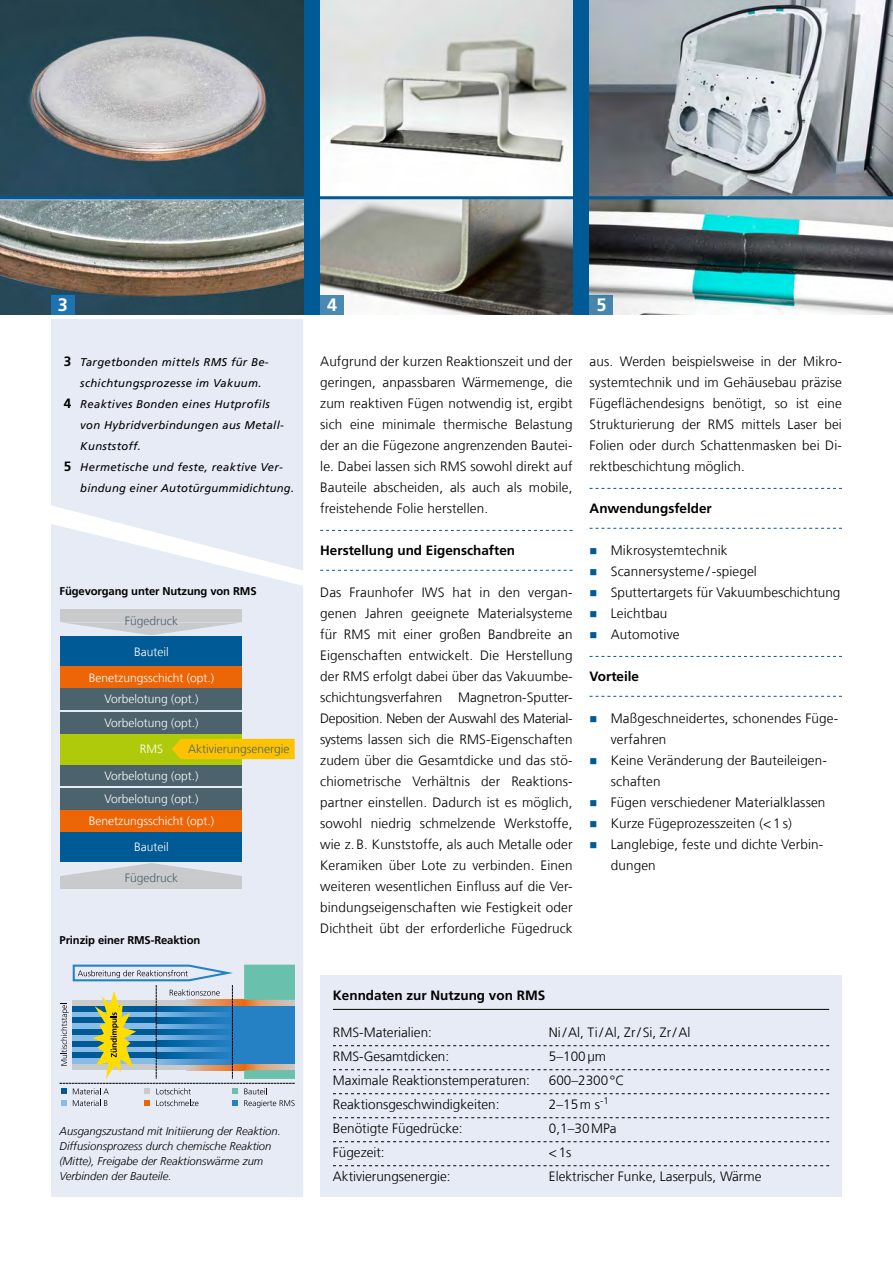
<style>
.page{position:relative;width:893px;height:1263px;background:#fff}
.page>*{position:absolute;margin:0;border:0;box-sizing:border-box;transform-origin:0 0}
.t1{font:700 18px "Frutiger LT Com";color:#fff}
.t2{font:300 13.5px/21px "Frutiger LT Com";letter-spacing:.01em;color:#000;text-align:justify}
.t3{font:700 13.5px "Frutiger LT Com";color:#000}
.t4{font:300 12px/26.1px "Frutiger LT Com";color:#fff}
.t5{font:300 12px "Frutiger LT Com";color:#4c626c}
.t6{font:italic 11.25px "Frutiger LT Com";letter-spacing:.03em;color:#000}
.t7{font:italic 300 11.25px/15px "Frutiger LT Com";color:#000}
.t8{font:700 11.25px "Frutiger LT Com";letter-spacing:-.01em;color:#000}
.s1{font-weight:700;font-style:normal;font-size:13.5px}
.s2{color:#005a95}
</style>
<div class="page">
<div style="left:51px;top:571px;width:252px;height:626px;background:#e7ebf5"></div>
<div style="left:51px;top:319px;width:252px;height:252px;background:#e7ebf5"></div>
<div style="left:0;top:0;width:893px;height:315px;background:#005a95"></div>
<img style="left:320px;top:0;width:252px;height:315px">
<img style="left:0;top:0;width:303px;height:315px">
<div style="left:320px;top:295px;width:24px;height:20px;background:#4a89b2"></div>
<img style="left:590px;top:0;width:303px;height:315px">
<div style="left:589px;top:295px;width:24px;height:20px;background:#4685ae"></div>
<div style="left:51px;top:295px;width:24px;height:20px;background:#1d73b0"></div>
<svg style="left:61px;top:1100px;width:6px;height:6px"></svg>
<svg style="left:73px;top:1100px;width:34px;height:6px"></svg>
<svg style="left:232px;top:1100px;width:6px;height:6px"></svg>
<svg style="left:244px;top:1100px;width:51px;height:8px"></svg>
<svg style="left:144px;top:1100px;width:6px;height:6px"></svg>
<svg style="left:156px;top:1100px;width:42px;height:6px"></svg>
<svg style="left:60px;top:963px;width:235px;height:131px;background:#8eb2bf"></svg>
<hr style="left:0;top:196px;width:893px;height:3px;background:#005a95">
<div style="left:320px;top:975px;width:522px;height:222px;background:#e7ebf5"></div>
<svg style="left:320px;top:530px;width:253px;height:1px"></svg>
<svg style="left:320px;top:570px;width:253px;height:1px"></svg>
<svg style="left:590px;top:488px;width:252px;height:1px"></svg>
<svg style="left:590px;top:528px;width:252px;height:1px"></svg>
<svg style="left:590px;top:656px;width:252px;height:1px"></svg>
<svg style="left:590px;top:696px;width:252px;height:1px"></svg>
<hr style="left:333px;top:1009px;width:496px;height:1px;background:#000">
<svg style="left:333px;top:1045px;width:496px;height:1px"></svg>
<svg style="left:333px;top:1069px;width:496px;height:1px"></svg>
<svg style="left:333px;top:1093px;width:496px;height:1px"></svg>
<svg style="left:333px;top:1117px;width:496px;height:1px"></svg>
<svg style="left:333px;top:1141px;width:496px;height:1px"></svg>
<svg style="left:333px;top:1165px;width:496px;height:1px"></svg>
<div style="left:61px;top:636px;width:181px;height:31px;background:#005a95"></div>
<div style="left:61px;top:667px;width:181px;height:21px;background:#ec6608"></div>
<div style="left:61px;top:688px;width:181px;height:22px;background:#4c626c"></div>
<div style="left:61px;top:712px;width:181px;height:22px;background:#4c626c"></div>
<div style="left:61px;top:832px;width:181px;height:30px;background:#005a95"></div>
<div style="left:61px;top:810px;width:181px;height:22px;background:#ec6608"></div>
<div style="left:61px;top:764px;width:181px;height:22px;background:#4c626c"></div>
<div style="left:61px;top:788px;width:181px;height:22px;background:#4c626c"></div>
<div style="left:61px;top:734px;width:181px;height:30px;background:#afca0b"></div>
<svg style="left:61px;top:622px;width:181px;height:13px;background:#d7dae0"></svg>
<div style="left:61px;top:609px;width:181px;height:13px;background:#c8cacc"></div>
<svg style="left:61px;top:863px;width:181px;height:13px;background:#d7dae0"></svg>
<div style="left:61px;top:876px;width:181px;height:13px;background:#c8cacc"></div>
<div style="left:172px;top:739px;width:123px;height:20px;background:#fdc300"></div>
<h1 class="t1" style="left:58px;top:295px;width:12px">3</h1>
<h1 class="t1" style="left:327px;top:295px;width:12px">4</h1>
<h1 class="t1" style="left:596px;top:295px;width:12px">5</h1>
<p class="t6" style="left:64px;top:355px;width:206px"><span class="s1">3</span> Targetbonden mittels RMS für Be-</p>
<p class="t6" style="left:80px;top:376px;width:183px">schichtungsprozesse im Vakuum.</p>
<p class="t6" style="left:64px;top:397px;width:208px"><span class="s1">4</span> Reaktives Bonden eines Hutprofils</p>
<p class="t6" style="left:80px;top:418px;width:205px">von Hybridverbindungen aus Metall-</p>
<p class="t6" style="left:80px;top:439px;width:62px">Kunststoff.</p>
<p class="t6" style="left:64px;top:460px;width:221px"><span class="s1">5</span> Hermetische und feste, reaktive Ver-</p>
<p class="t6" style="left:80px;top:481px;width:215px">bindung einer Autotürgummidichtung.</p>
<p class="t8" style="left:60px;top:584px;width:199px">Fügevorgang unter Nutzung von RMS</p>
<p class="t5" style="left:125px;top:614px;width:55px">Fügedruck</p>
<p class="t4" style="left:89px;top:638px;width:127px;text-align:center">Bauteil<br>Benetzungsschicht (opt.)</p>
<p class="t4" style="left:104px;top:687px;width:96px;line-height:24.2px">Vorbelotung (opt.)<br>Vorbelotung (opt.)</p>
<p class="t4" style="left:140px;top:736px;width:25px">RMS</p>
<p class="t5" style="left:188px;top:742px;width:103px">Aktivierungsenergie</p>
<p class="t4" style="left:104px;top:763px;width:96px;line-height:24px">Vorbelotung (opt.)<br>Vorbelotung (opt.)</p>
<p class="t4" style="left:89px;top:808px;width:127px">Benetzungsschicht (opt.)</p>
<p class="t4" style="left:134px;top:834px;width:36px">Bauteil</p>
<p class="t5" style="left:125px;top:871px;width:55px">Fügedruck</p>
<p class="t8" style="left:60px;top:934px;width:142px">Prinzip einer RMS-Reaktion</p>
<p class="t7" style="left:60px;top:1124px;width:223px">Ausgangszustand mit Initiierung der Reaktion.<br>Diffusionsprozess durch chemische Reaktion (Mitte), Freigabe der Reaktionswärme zum Verbinden der Bauteile.</p>
<p class="t2" style="left:320px;top:351px;width:254px">Aufgrund der kurzen Reaktionszeit und der geringen, anpassbaren Wärmemenge, die zum reaktiven Fügen notwendig ist, ergibt sich eine minimale thermische Belastung der an die Fügezone angrenzenden Bautei&shy;le. Dabei lassen sich RMS sowohl direkt auf Bauteile abscheiden, als auch als mobile, freistehende Folie herstellen.</p>
<p class="t3" style="left:320px;top:542px;width:197px">Herstellung und Eigenschaften</p>
<p class="t2" style="left:320px;top:582px;width:254px">Das Fraunhofer IWS hat in den vergan&shy;genen Jahren geeignete Materialsysteme für RMS mit einer großen Bandbreite an Eigenschaften entwickelt. Die Herstellung der RMS erfolgt dabei über das Vakuumbe&shy;schichtungsverfahren Magnetron-Sputter-Deposition. Neben der Auswahl des Material&shy;systems lassen sich die RMS-Eigenschaften zudem über die Gesamtdicke und das stö&shy;chiometrische Verhältnis der Reaktions&shy;partner einstellen. Dadurch ist es möglich, sowohl niedrig schmelzende Werkstoffe, wie z. B. Kunststoffe, als auch Metalle oder Keramiken über Lote zu verbinden. Einen weiteren wesentlichen Einfluss auf die Ver&shy;bindungseigenschaften wie Festigkeit oder Dichtheit übt der erforderliche Fügedruck</p>
<p class="t2" style="left:590px;top:351px;width:254px">aus. Werden beispielsweise in der Mikro&shy;systemtechnik und im Gehäusebau präzise Fügeflächendesigns benötigt, so ist eine Strukturierung der RMS mittels Laser bei Folien oder durch Schattenmasken bei Di&shy;rektbeschichtung möglich.</p>
<p class="t3" style="left:590px;top:500px;width:124px">Anwendungsfelder</p>
<p class="t2" style="left:590px;top:540px;width:140px"><span class="s2">■</span> Mikrosystemtechnik</p>
<p class="t2" style="left:590px;top:561px;width:169px"><span class="s2">■</span> Scannersysteme /-spiegel</p>
<p class="t2" style="left:590px;top:582px;width:252px"><span class="s2">■</span> Sputtertargets für Vakuumbeschichtung</p>
<p class="t2" style="left:590px;top:603px;width:79px"><span class="s2">■</span> Leichtbau</p>
<p class="t2" style="left:590px;top:624px;width:91px"><span class="s2">■</span> Automotive</p>
<p class="t3" style="left:590px;top:668px;width:51px">Vorteile</p>
<p class="t2" style="left:611px;top:708px;width:229px;text-indent:-21px"><span class="s2">■</span> Maßgeschneidertes, schonendes Füge&shy;verfahren</p>
<p class="t2" style="left:611px;top:750px;width:218px;text-indent:-21px"><span class="s2">■</span> Keine Veränderung der Bauteileigen&shy;schaften</p>
<p class="t2" style="left:590px;top:792px;width:237px"><span class="s2">■</span> Fügen verschiedener Materialklassen</p>
<p class="t2" style="left:590px;top:813px;width:204px"><span class="s2">■</span> Kurze Fügeprozesszeiten (&lt;1 s)</p>
<p class="t2" style="left:611px;top:834px;width:214px;text-indent:-21px"><span class="s2">■</span> Langlebige, feste und dichte Verbin&shy;dungen</p>
<p class="t3" style="left:333px;top:987px;width:214px">Kenndaten zur Nutzung von RMS</p>
<p class="t2" style="left:333px;top:1022px;width:100px">RMS-Materialien:</p>
<p class="t2" style="left:549px;top:1022px;width:143px">Ni/Al, Ti/Al, Zr/Si, Zr/Al</p>
<p class="t2" style="left:333px;top:1046px;width:118px">RMS-Gesamtdicken:</p>
<p class="t2" style="left:549px;top:1046px;width:59px">5–100µm</p>
<p class="t2" style="left:333px;top:1070px;width:199px">Maximale Reaktionstemperaturen:</p>
<p class="t2" style="left:549px;top:1070px;width:77px">600–2300°C</p>
<p class="t2" style="left:333px;top:1094px;width:168px">Reaktionsgeschwindigkeiten:</p>
<p class="t2" style="left:549px;top:1094px;width:61px">2–15m s<sup>-1</sup></p>
<p class="t2" style="left:333px;top:1118px;width:131px">Benötigte Fügedrücke:</p>
<p class="t2" style="left:549px;top:1118px;width:69px">0,1–30MPa</p>
<p class="t2" style="left:333px;top:1142px;width:53px">Fügezeit:</p>
<p class="t2" style="left:549px;top:1142px;width:24px">&lt;1s</p>
<p class="t2" style="left:333px;top:1166px;width:119px">Aktivierungsenergie:</p>
<p class="t2" style="left:549px;top:1166px;width:214px">Elektrischer Funke, Laserpuls, Wärme</p>
</div>
